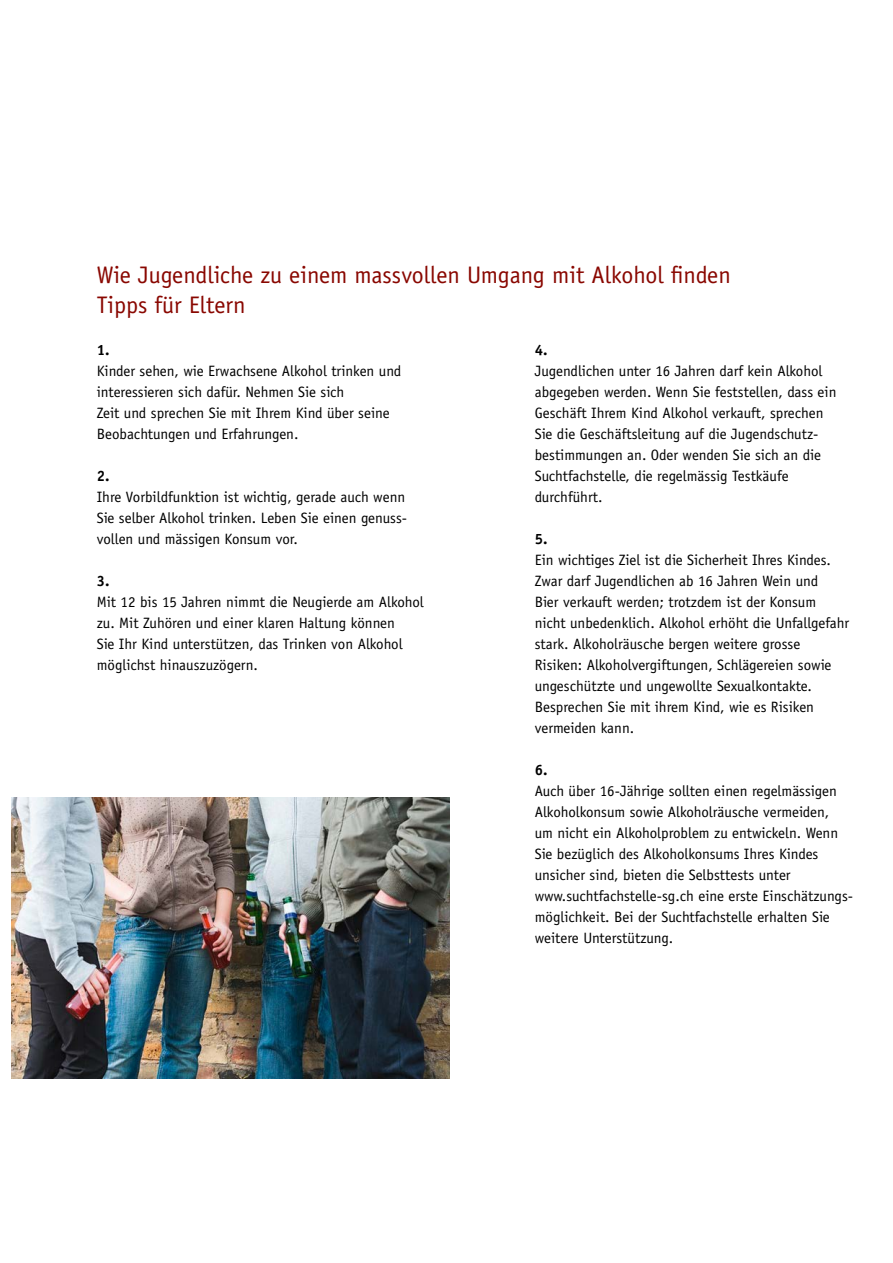
<style>
.page{position:relative;width:893px;height:1263px;background:#fff}
.page>*{position:absolute;margin:0;border:0;box-sizing:border-box;transform-origin:0 0}
.t1{font:24px/30px "Officina Sans";color:#890700}
.t2{font:15px/21px "Officina Sans";color:#000}
.t3{font:700 15px "Officina Sans";color:#000}
</style>
<div class="page">
<img style="left:12px;top:797px;width:438px;height:281px">
<h1 class="t1" style="left:97px;top:260px;width:636px">Wie Jugendliche zu einem massvollen Umgang mit Alkohol finden<br>Tipps für Eltern</h1>
<p class="t3" style="left:97px;top:341px;width:14px">1.</p>
<p class="t2" style="left:97px;top:361px;width:306px">Kinder sehen, wie Erwachsene Alkohol trinken und interessieren sich dafür. Nehmen Sie sich<br>Zeit und sprechen Sie mit Ihrem Kind über seine Beo bachtungen und Erfahrungen.</p>
<p class="t3" style="left:97px;top:467px;width:14px">2.</p>
<p class="t2" style="left:97px;top:487px;width:312px">Ihre Vorbildfunktion ist wichtig, gerade auch wenn<br>Sie selber Alkohol trinken. Leben Sie einen genuss&shy;vollen und mässigen Konsum vor.</p>
<p class="t3" style="left:97px;top:572px;width:14px">3.</p>
<p class="t2" style="left:97px;top:592px;width:329px">Mit 12 bis 15 Jahren nimmt die Neugierde am Alkohol zu. Mit Zuhören und einer klaren Haltung können<br>Sie Ihr Kind unterstützen, das Trinken von Alkohol möglichst hinauszuzögern.</p>
<p class="t3" style="left:535px;top:341px;width:14px">4.</p>
<p class="t2" style="left:535px;top:361px;width:303px">Jugendlichen unter 16 Jahren darf kein Alkohol abgegeben werden. Wenn Sie feststellen, dass ein Geschäft Ihrem Kind Alkohol verkauft, sprechen Sie die Geschäftsleitung auf die Jugendschutz&shy;bestimmungen an. Oder wenden Sie sich an die Suchtfachstelle, die regelmässig Testkäufe durchführt.</p>
<p class="t3" style="left:535px;top:530px;width:14px">5.</p>
<p class="t2" style="left:535px;top:550px;width:316px">Ein wichtiges Ziel ist die Sicherheit Ihres Kindes.<br>Zwar darf Jugendlichen ab 16 Jahren Wein und<br>Bier verkauft werden; trotzdem ist der Konsum nicht unbedenklich. Alkohol erhöht die Unfallgefahr stark. Alkoholräusche bergen weitere grosse Risiken: Alkoholvergiftungen, Schlägereien sowie ungeschützte und ungewollte Sexualkontakte.<br>Besprechen Sie mit ihrem Kind, wie es Risiken vermeiden kann.</p>
<p class="t3" style="left:535px;top:761px;width:14px">6.</p>
<p class="t2" style="left:535px;top:781px;width:320px">Auch über 16-Jährige sollten einen regelmässigen Alkoholkonsum sowie Alkoholräusche vermeiden,<br>um nicht ein Alkoholproblem zu entwickeln. Wenn Sie bezüglich des Alkoholkonsums Ihres Kindes unsicher sind, bieten die Selbsttests unter www.suchtfachstelle-sg.ch eine erste Einschätzungs&shy;möglichkeit. Bei der Suchtfachstelle erhalten Sie weitere Unterstützung.</p>
</div>
